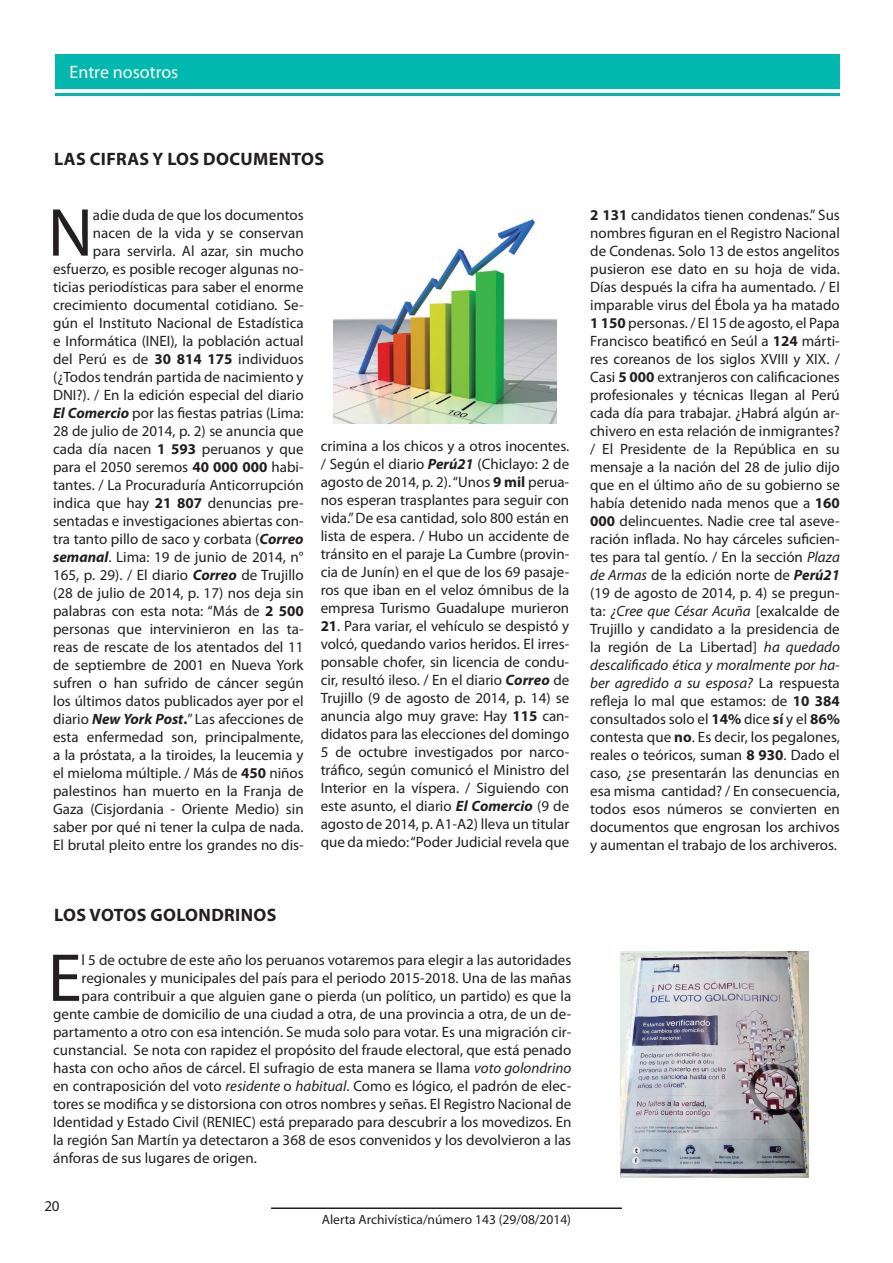
<style>
.page{position:relative;width:893px;height:1263px;background:#fff}
.page>*{position:absolute;margin:0;border:0;box-sizing:border-box;transform-origin:0 0}
.t1{font:68.4px "Myriad Pro";color:#231f20}
.t2{font:700 18px "Myriad Pro";letter-spacing:.02em;color:#231f20}
.t3{font:18px "Myriad Pro";color:#fff}
.t4{font:15px/18px "Myriad Pro";color:#231f20;text-align:justify}
.t5{font:13.5px "Myriad Pro";color:#231f20}
.s1{font-weight:700}
.s2{font-weight:700;font-style:italic}
.s3{font-style:italic}
</style>
<div class="page">
<hr style="left:271px;top:1207px;width:351px;height:2px;background:#231f20">
<div style="left:55px;top:54px;width:785px;height:34px;background:#00b8ae"></div>
<hr style="left:55px;top:94px;width:785px;height:2px;background:#00b8ae">
<img style="left:333px;top:219px;width:224px;height:205px">
<img style="left:620px;top:951px;width:188px;height:227px">
<p class="t3" style="left:70px;top:61px;width:110px">Entre nosotros</p>
<p class="t2" style="left:54px;top:147px;width:11px">LAS</p>
<p class="t2" style="left:90px;top:147px;width:38px">CIFRAS</p>
<p class="t2" style="left:153px;top:147px;width:172px">Y LOS DOCUMENTOS</p>
<p class="t4" style="left:53px;top:205px;width:252px;text-align:right">adie duda de que los documentos nacen de la vida y se conservan<br>para servirla. Al azar, sin mucho esfuerzo, es posible recoger algunas no&shy;ticias periodísticas para saber el enorme crecimiento documental cotidiano. Se&shy;gún el Instituto Nacional de Estadística e Informática (INEI), la población actual del Perú es de <span class="s1">30 814 175</span> individuos (¿Todos tendrán partida de nacimiento y DNI?). / En la edición especial del diario <span class="s2">El Comercio</span> por las fiestas patrias (Lima:<br>28 de julio de 2014, p. 2) se anuncia que cada día nacen <span class="s1">1 593</span> peruanos y que para el 2050 seremos <span class="s1">40 000 000</span> habi&shy;tantes. / La Procuraduría Anticorrupción indica que hay <span class="s1">21 807</span> denuncias pre&shy;sentadas e investigaciones abiertas con&shy;tra tanto pillo de saco y corbata (<span class="s2">Correo semanal</span>. Lima: 19 de junio de 2014, n° 165, p. 29). / El diario <span class="s2">Correo</span> de Trujillo (28 de julio de 2014, p. 17) nos deja sin palabras con esta nota: “Más de <span class="s1">2 500 </span>personas que intervinieron en las ta&shy;reas de rescate de los atentados del 11 de septiembre de 2001 en Nueva York sufren o han sufrido de cáncer según los últimos datos publicados ayer por el diario <span class="s2">New York Post</span><span class="s1">.</span>” Las afecciones de esta enfermedad son, principalmente, a la próstata, a la tiroides, la leucemia y el mieloma múltiple. / Más de <span class="s1">450</span> niños palestinos han muerto en la Franja de Gaza (Cisjordania - Oriente Medio) sin saber por qué ni tener la culpa de nada.<br>El brutal pleito entre los grandes no dis-</p>
<h1 class="t1" style="left:48px;top:190px;width:47px">N</h1>
<p class="t4" style="left:321px;top:437px;width:250px">crimina a los chicos y a otros inocentes. / Según el diario <span class="s2">Perú21</span> (Chiclayo: 2 de agosto de 2014, p. 2). “Unos <span class="s1">9 mil</span> perua&shy;nos esperan trasplantes para seguir con vida.” De esa cantidad, solo 800 están en lista de espera. / Hubo un accidente de tránsito en el paraje La Cumbre (provin&shy;cia de Junín) en el que de los 69 pasaje&shy;ros que iban en el veloz ómnibus de la empresa Turismo Guadalupe murieron</p>
<p class="t4" style="left:321px;top:617px;width:250px"><span class="s1">21</span>. Para variar, el vehículo se despistó y volcó, quedando varios heridos. El irres&shy;ponsable chofer, sin licencia de condu&shy;cir, resultó ileso. / En el diario <span class="s2">Correo</span> de Trujillo (9 de agosto de 2014, p. 14) se anuncia algo muy grave: Hay <span class="s1">115</span> can&shy;didatos para las elecciones del domingo 5 de octubre investigados por narco&shy;tráfico, según comunicó el Ministro del Interior en la víspera. / Siguiendo con este asunto, el diario <span class="s2">El Comercio</span> (9 de agosto de 2014, p. A1-A2) lleva un titular que da miedo: “Poder Judicial revela que</p>
<p class="t4" style="left:590px;top:205px;width:251px"><span class="s1">2 131</span> candidatos tienen condenas.” Sus nombres figuran en el Registro Nacional de Condenas. Solo 13 de estos angelitos pusieron ese dato en su hoja de vida.<br>Días después la cifra ha aumentado. / El imparable virus del Ébola ya ha matado <span class="s1">1 150</span> personas. / El 15 de agosto, el Papa Francisco beatificó en Seúl a <span class="s1">124</span> márti&shy;res coreanos de los siglos XVIII y XIX. / Casi <span class="s1">5 000</span> extranjeros con calificaciones profesionales y técnicas llegan al Perú cada día para trabajar. ¿Habrá algún ar&shy;chivero en esta relación de inmigrantes? / El Presidente de la República en su mensaje a la nación del 28 de julio dijo que en el último año de su gobierno se había detenido nada menos que a <span class="s1">160<br>000</span> delincuentes. Nadie cree tal aseve&shy;ración inflada. No hay cárceles suficien&shy;tes para tal gentío. / En la sección <span class="s3">Plaza de Armas</span> de la edición norte de <span class="s2">Perú21 </span>(19 de agosto de 2014, p. 4) se pregun&shy;ta: <span class="s3">¿Cree que César Acuña</span> [exalcalde de Trujillo y candidato a la presidencia de la región de La Libertad] <span class="s3">ha quedado descalificado ética y moralmente por ha&shy;ber agredido a su esposa?</span> La respuesta refleja lo mal que estamos: de <span class="s1">10 384 </span>consultados solo el <span class="s1">14%</span> dice <span class="s1">sí</span> y el <span class="s1">86% </span>contesta que <span class="s1">no</span>. Es decir, los pegalones, reales o teóricos, suman <span class="s1">8 930</span>. Dado el caso, ¿se presentarán las denuncias en esa misma cantidad? / En consecuencia, todos esos números se convierten en documentos que engrosan los archivos y aumentan el trabajo de los archiveros.</p>
<p class="t2" style="left:54px;top:903px;width:222px">LOS VOTOS GOLONDRINOS</p>
<h1 class="t1" style="left:48px;top:936px;width:35px">E</h1>
<p class="t4" style="left:82px;top:950px;width:491px">l 5 de octubre de este año los peruanos votaremos para elegir a las autoridades</p>
<p class="t4" style="left:82px;top:968px;width:491px">regionales y municipales del país para el periodo 2015-2018. Una de las mañas</p>
<p class="t4" style="left:82px;top:986px;width:491px">para contribuir a que alguien gane o pierda (un político, un partido) es que la</p>
<p class="t4" style="left:53px;top:1004px;width:520px">gente cambie de domicilio de una ciudad a otra, de una provincia a otra, de un de-</p>
<p class="t4" style="left:53px;top:1022px;width:520px">partamento a otro con esa intención. Se muda solo para votar. Es una migración cir-</p>
<p class="t4" style="left:53px;top:1040px;width:520px">cunstancial. Se nota con rapidez el propósito del fraude electoral, que está penado</p>
<p class="t4" style="left:53px;top:1058px;width:520px">hasta con ocho años de cárcel. El sufragio de esta manera se llama <span class="s3">voto golondrino</span></p>
<p class="t4" style="left:53px;top:1076px;width:520px">en contraposición del voto <span class="s3">residente</span> o <span class="s3">habitual</span>. Como es lógico, el padrón de elec-</p>
<p class="t4" style="left:53px;top:1094px;width:520px">tores se modifica y se distorsiona con otros nombres y señas. El Registro Nacional de</p>
<p class="t4" style="left:53px;top:1112px;width:520px">Identidad y Estado Civil (RENIEC) está preparado para descubrir a los movedizos. En</p>
<p class="t4" style="left:53px;top:1130px;width:520px">la región San Martín ya detectaron a 368 de esos convenidos y los devolvieron a las</p>
<p class="t4" style="left:53px;top:1148px;width:205px">ánforas de sus lugares de origen.</p>
<p class="t4" style="left:45px;top:1197px;width:16px">20</p>
<p class="t5" style="left:322px;top:1211px;width:251px">Alerta Archivística/número 143 (29/08/2014)</p>
</div>
